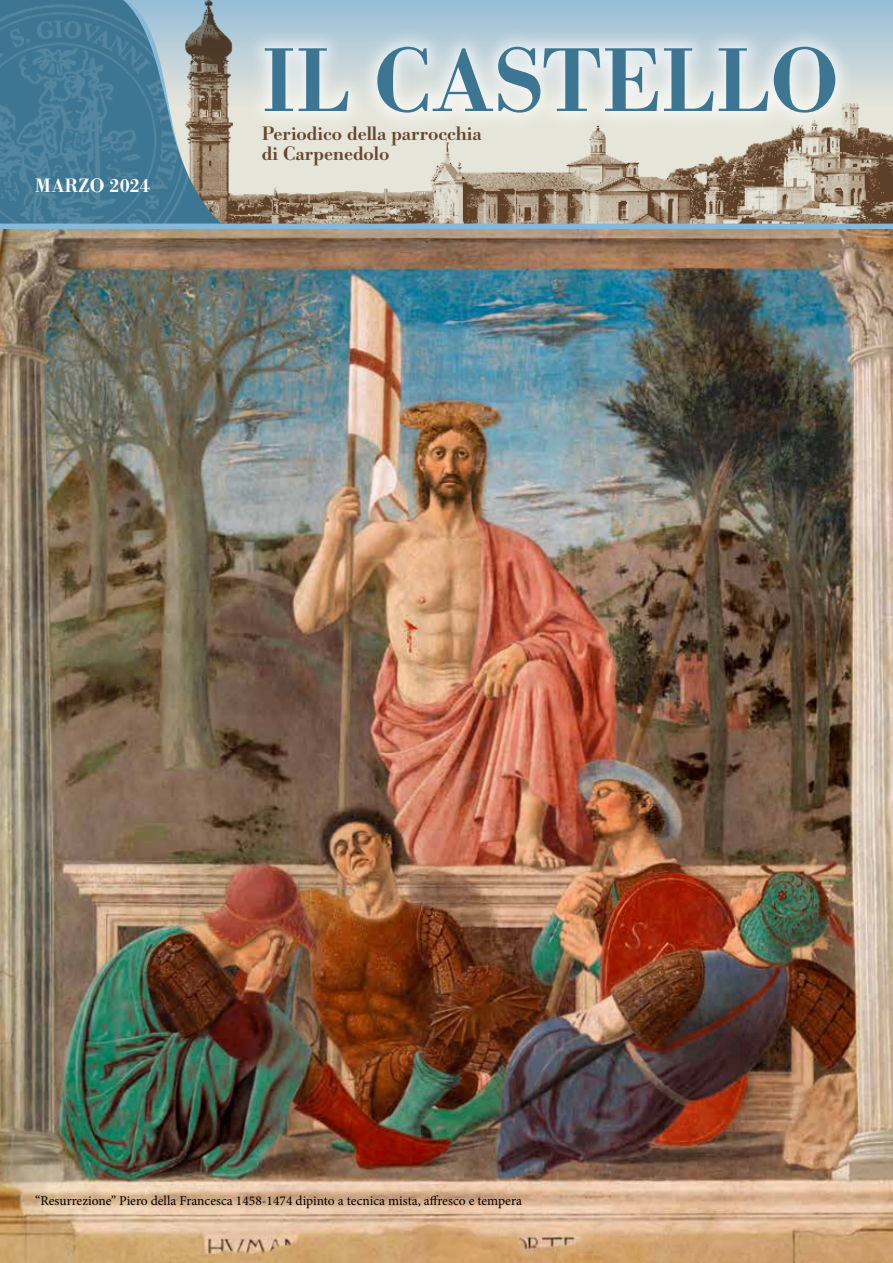
<style>
.page{position:relative;width:893px;height:1263px;background:#fff}
.page>*{position:absolute;margin:0;border:0;box-sizing:border-box;transform-origin:0 0}
.t1{font:500 94.05px "Bodoni URW";color:#3c7692}
.t2{font:500 20.1px/19.5px "Bodoni URW";color:#684730}
.t3{font:500 20.1px "Bodoni URW";color:#fff}
.t4{font:13.5px "Minion Pro";color:#000}
</style>
<div class="page">
<img style="left:225px;top:0;width:668px;height:224px">
<svg style="left:212px;top:0;width:13px;height:224px;background:#857767"></svg>
<img style="left:0;top:0;width:212px;height:224px">
<div style="left:0;top:224px;width:893px;height:6px;background:#88b8d7"></div>
<div style="left:245px;top:28px;width:610px;height:104px;background:#fff;opacity:.75"></div>
<img style="left:0;top:230px;width:893px;height:1033px">
<h1 class="t1" style="left:262px;top:25px;width:578px">IL CASTELLO</h1>
<h2 class="t3" style="left:35px;top:173px;width:116px">MARZO 2024</h2>
<h2 class="t2" style="left:262px;top:124px;width:221px">Periodico della parrocchia di Carpenedolo</h2>
<p class="t4" style="left:35px;top:1192px;width:488px">“Resurrezione” Piero della Francesca 1458-1474 dipinto a tecnica mista, affresco e tempera</p>
</div>
